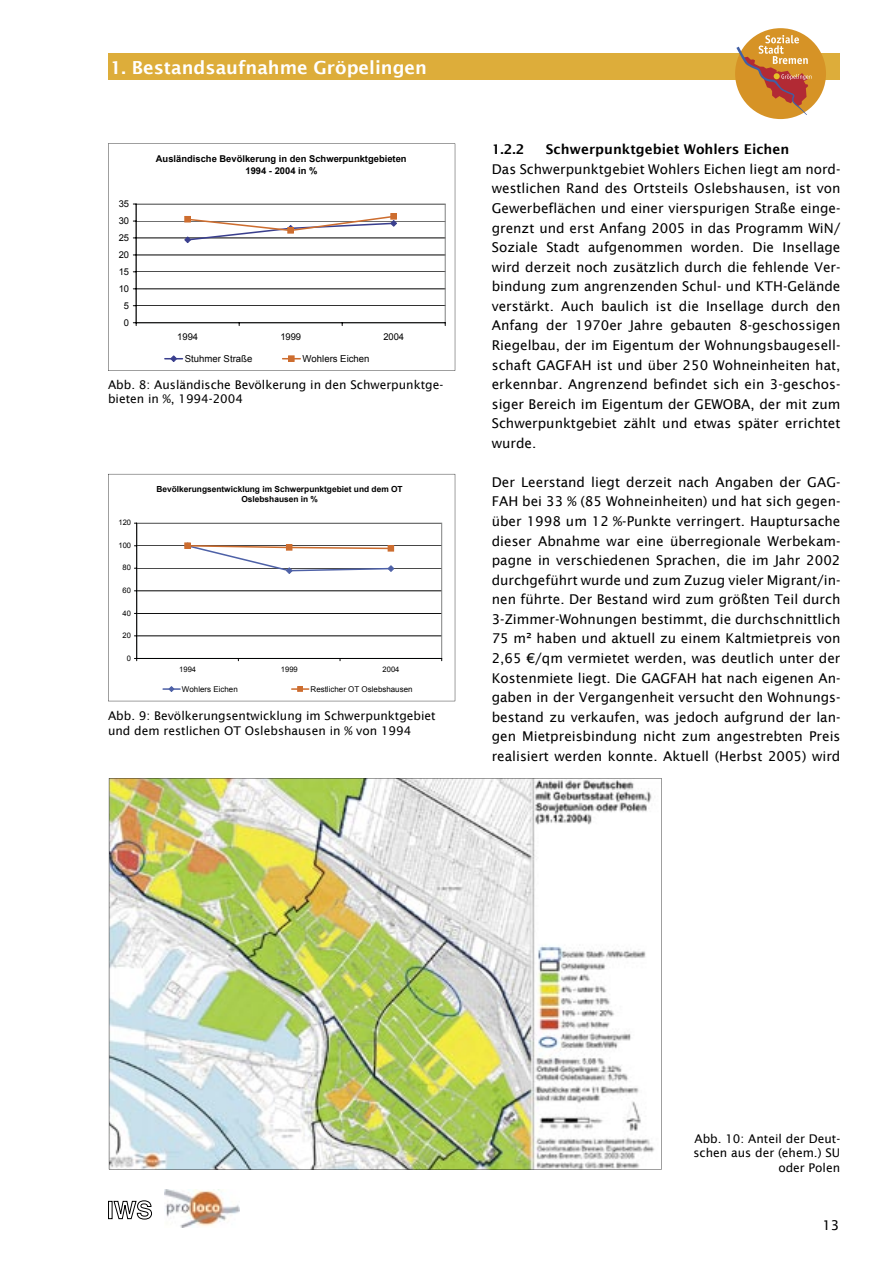
<style>
.page{position:relative;width:893px;height:1263px;background:#fff}
.page>*{position:absolute;margin:0;border:0;box-sizing:border-box;transform-origin:0 0}
.t1{font:600 18px "Lucida Sans";color:#fff}
.t2{font:13.5px/19.5px "Lucida Sans";color:#000;text-align:justify}
.t3{font:600 13.5px "Lucida Sans";color:#000}
.t4{font:12px/14.4px "Lucida Sans";color:#000}
.t5{font:9.6px "Arial";color:#000}
.t6{font:700 9.45px/11.9px "Arial";color:#000;text-align:center}
.t7{font:9.45px "Arial";color:#000}
.t8{font:700 8.4px/10.6px "Arial";color:#000;text-align:center}
.t9{font:7.95px "Arial";color:#000}
.t10{font:7.65px "Arial";color:#000}
</style>
<div class="page">
<div style="left:108px;top:54px;width:731px;height:26px;background:#ddad3a"></div>
<div style="left:735px;top:28px;width:91px;height:91px;background:#d69326;border-radius:50%"></div>
<svg style="left:736px;top:35px;width:75px;height:80px"></svg>
<div style="left:108px;top:1201px;width:4px;height:18px;border:1px solid #000"></div>
<svg style="left:113px;top:1200px;width:39px;height:20px"></svg>
<img style="left:165px;top:1190px;width:75px;height:38px">
<img style="left:109px;top:778px;width:553px;height:391px">
<svg style="left:108px;top:474px;width:347px;height:227px"></svg>
<svg style="left:108px;top:144px;width:347px;height:227px"></svg>
<h1 class="t1" style="left:110px;top:57px;width:318px">1. Bestandsaufnahme Gröpelingen</h1>
<p class="t7" style="left:119px;top:198px;width:12px">35</p>
<p class="t7" style="left:119px;top:215px;width:12px">30</p>
<p class="t7" style="left:119px;top:231px;width:12px">25</p>
<p class="t7" style="left:119px;top:248px;width:12px">20</p>
<p class="t7" style="left:119px;top:265px;width:12px">15</p>
<p class="t7" style="left:119px;top:282px;width:12px">10</p>
<p class="t7" style="left:124px;top:299px;width:7px">5</p>
<p class="t7" style="left:124px;top:316px;width:7px">0</p>
<p class="t6" style="left:156px;top:154px;width:252px">Ausländische Bevölkerung in den Schwerpunktgebieten<br>1994 - 2004 in %</p>
<p class="t7" style="left:177px;top:330px;width:22px">1994</p>
<p class="t7" style="left:280px;top:330px;width:22px">1999</p>
<p class="t7" style="left:383px;top:330px;width:22px">2004</p>
<p class="t5" style="left:185px;top:353px;width:69px">Stuhmer Straße</p>
<p class="t5" style="left:303px;top:353px;width:69px">Wohlers Eichen</p>
<p class="t4" style="left:108px;top:377px;width:337px">Abb. 8: Ausländische Bevölkerung in den Schwerpunktge&shy;bieten in %, 1994-2004</p>
<p class="t10" style="left:118px;top:518px;width:14px">120</p>
<p class="t10" style="left:118px;top:540px;width:14px">100</p>
<p class="t10" style="left:123px;top:563px;width:10px">80</p>
<p class="t10" style="left:123px;top:585px;width:10px">60</p>
<p class="t10" style="left:123px;top:608px;width:10px">40</p>
<p class="t10" style="left:123px;top:630px;width:10px">20</p>
<p class="t10" style="left:127px;top:653px;width:6px">0</p>
<p class="t8" style="left:156px;top:484px;width:248px">Bevölkerungsentwicklung im Schwerpunktgebiet und dem OT<br>Oslebshausen in %</p>
<p class="t10" style="left:179px;top:664px;width:18px">1994</p>
<p class="t10" style="left:281px;top:664px;width:18px">1999</p>
<p class="t10" style="left:383px;top:664px;width:18px">2004</p>
<p class="t9" style="left:182px;top:684px;width:57px">Wohlers Eichen</p>
<p class="t9" style="left:311px;top:684px;width:104px">Restlicher OT Oslebshausen</p>
<p class="t4" style="left:108px;top:709px;width:329px">Abb. 9: Bevölkerungsentwicklung im Schwerpunktgebiet und dem restlichen OT Oslebshausen in % von 1994</p>
<p class="t3" style="left:492px;top:142px;width:34px">1.2.2</p>
<p class="t3" style="left:546px;top:142px;width:245px">Schwerpunktgebiet Wohlers Eichen</p>
<p class="t2" style="left:492px;top:159px;width:350px">Das Schwerpunktgebiet Wohlers Eichen liegt am nord&shy;westlichen Rand des Ortsteils Oslebshausen, ist von Gewerbeflächen und einer vierspurigen Straße einge&shy;grenzt und erst Anfang 2005 in das Programm WiN/ Soziale Stadt aufgenommen worden. Die Insellage wird derzeit noch zusätzlich durch die fehlende Ver&shy;bindung zum angrenzenden Schul- und KTH-Gelände verstärkt. Auch baulich ist die Insellage durch den Anfang der 1970er Jahre gebauten 8-geschossigen Riegelbau, der im Eigentum der Wohnungsbaugesell&shy;schaft GAGFAH ist und über 250 Wohneinheiten hat, erkennbar. Angrenzend befindet sich ein 3-geschos&shy;siger Bereich im Eigentum der GEWOBA, der mit zum Schwerpunktgebiet zählt und etwas später errichtet wurde.</p>
<p class="t2" style="left:492px;top:472px;width:350px">Der Leerstand liegt derzeit nach Angaben der GAG-FAH bei 33 % (85 Wohneinheiten) und hat sich gegen&shy;über 1998 um 12 %-Punkte verringert. Hauptursache dieser Abnahme war eine überregionale Werbekam&shy;pagne in verschiedenen Sprachen, die im Jahr 2002 durchgeführt wurde und zum Zuzug vieler Migrant/in&shy;nen führte. Der Bestand wird zum größten Teil durch 3-Zimmer-Wohnungen bestimmt, die durchschnittlich 75 m² haben und aktuell zu einem Kaltmietpreis von 2,65 €/qm vermietet werden, was deutlich unter der Kostenmiete liegt. Die GAGFAH hat nach eigenen An&shy;gaben in der Vergangenheit versucht den Wohnungs&shy;bestand zu verkaufen, was jedoch aufgrund der lan&shy;gen Mietpreisbindung nicht zum angestrebten Preis realisiert werden konnte. Aktuell (Herbst 2005) wird</p>
<p class="t4" style="left:693px;top:1131px;width:148px;text-align:right">Abb. 10: Anteil der Deut&shy;schen aus der (ehem.) SU oder Polen</p>
<p class="t2" style="left:822px;top:1216px;width:19px">13</p>
</div>
